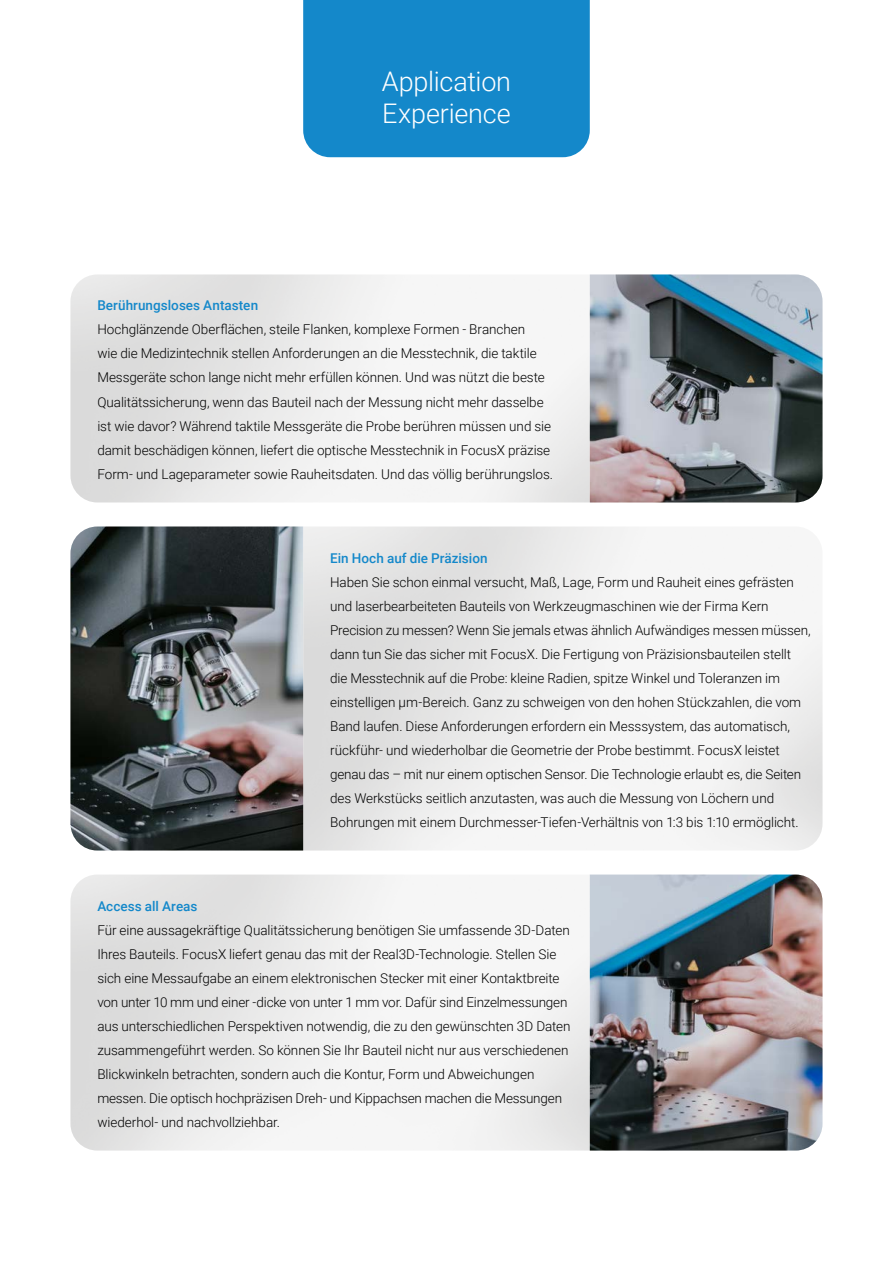
<style>
.page{position:relative;width:893px;height:1263px;background:#fff}
.page>*{position:absolute;margin:0;border:0;box-sizing:border-box;transform-origin:0 0}
.t1{font:300 27px/32.4px "Roboto";letter-spacing:-.005em;color:#fff}
.t2{font:300 13.5px/24px "Roboto";letter-spacing:-.005em;color:#000}
.t3{font:500 13.5px "Roboto";color:#1488ca}
</style>
<div class="page">
<img style="left:70px;top:526px;width:752px;height:324px">
<img style="left:70px;top:874px;width:752px;height:276px">
<div style="left:303px;top:0;width:287px;height:157px;background:#1488ca"></div>
<img style="left:70px;top:274px;width:752px;height:228px">
<h1 class="t1" style="left:382px;top:64px;width:131px">Application<br>Experience</h1>
<p class="t3" style="left:97px;top:296px;width:162px">Berührungsloses Antasten</p>
<p class="t2" style="left:97px;top:317px;width:457px">Hochglänzende Oberflächen, steile Flanken, komplexe Formen - Branchen<br>wie die Medizintechnik stellen Anforderungen an die Messtechnik, die taktile Messgeräte schon lange nicht mehr erfüllen können. Und was nützt die beste Qualitätssicherung, wenn das Bauteil nach der Messung nicht mehr dasselbe ist wie davor? Während taktile Messgeräte die Probe berühren müssen und sie damit beschädigen können, liefert die optische Messtechnik in FocusX präzise Form- und Lageparameter sowie Rauheitsdaten. Und das völlig berührungslos.</p>
<p class="t3" style="left:330px;top:548px;width:159px">Ein Hoch auf die Präzision</p>
<p class="t2" style="left:330px;top:569px;width:482px">Haben Sie schon einmal versucht, Maß, Lage, Form und Rauheit eines gefrästen und laserbearbeiteten Bauteils von Werkzeugmaschinen wie der Firma Kern Precision zu messen? Wenn Sie jemals etwas ähnlich Aufwändiges messen müssen, dann tun Sie das sicher mit FocusX. Die Fertigung von Präzisionsbauteilen stellt die Messtechnik auf die Probe: kleine Radien, spitze Winkel und Toleranzen im einstelligen µm-Bereich. Ganz zu schweigen von den hohen Stückzahlen, die vom Band laufen. Diese Anforderungen erfordern ein Messsystem, das automatisch, rückführ- und wiederholbar die Geometrie der Probe bestimmt. FocusX leistet genau das – mit nur einem optischen Sensor. Die Technologie erlaubt es, die Seiten des Werkstücks seitlich anzutasten, was auch die Messung von Löchern und Bohrungen mit einem Durchmesser-Tiefen-Verhältnis von 1:3 bis 1:10 ermöglicht.</p>
<p class="t3" style="left:97px;top:896px;width:102px">Access all Areas</p>
<p class="t2" style="left:97px;top:917px;width:475px">Für eine aussagekräftige Qualitätssicherung benötigen Sie umfassende 3D-Daten Ihres Bauteils. FocusX liefert genau das mit der Real3D-Technologie. Stellen Sie sich eine Messaufgabe an einem elektronischen Stecker mit einer Kontaktbreite von unter 10 mm und einer -dicke von unter 1 mm vor. Dafür sind Einzelmessungen aus unterschiedlichen Perspektiven notwendig, die zu den gewünschten 3D Daten zusammengeführt werden. So können Sie Ihr Bauteil nicht nur aus verschiedenen Blickwinkeln betrachten, sondern auch die Kontur, Form und Abweichungen messen. Die optisch hochpräzisen Dreh- und Kippachsen machen die Messungen wiederhol- und nachvollziehbar.</p>
</div>
